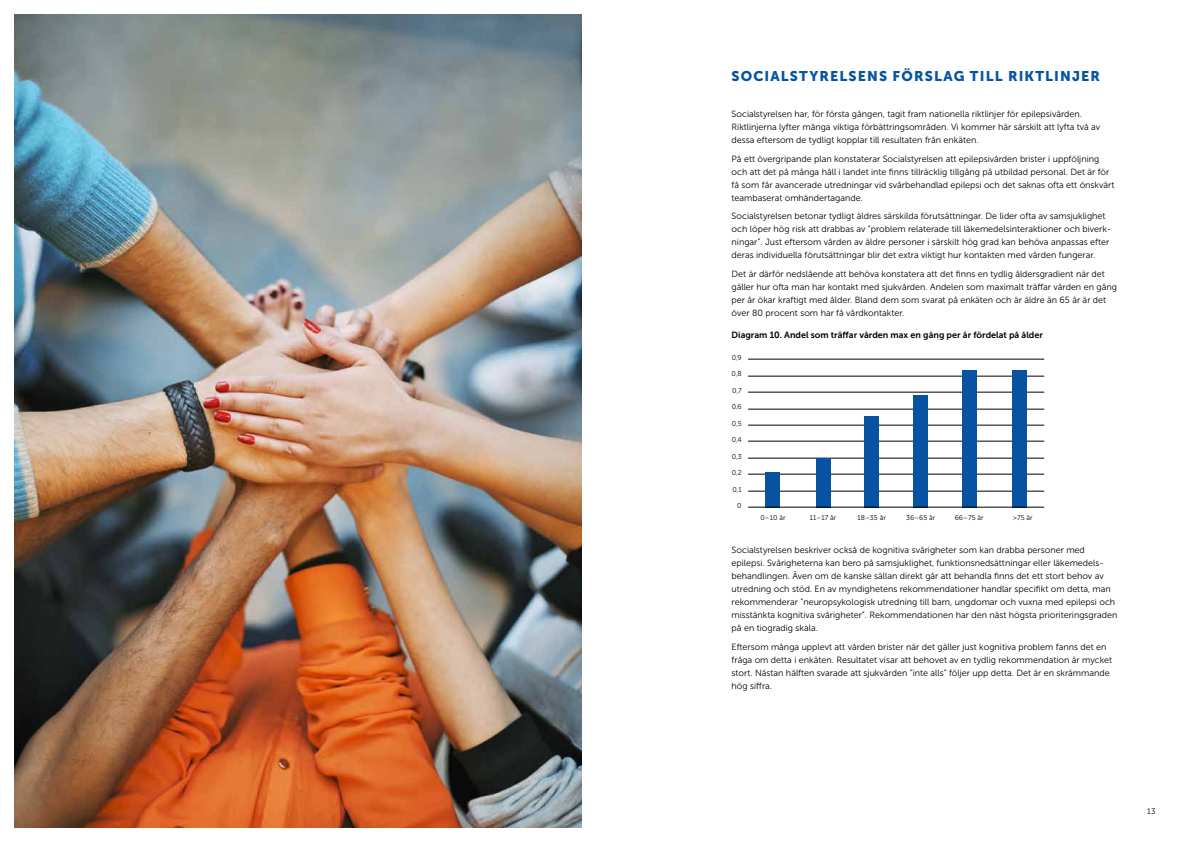
<style>
.page{position:relative;width:1191px;height:842px;background:#fff}
.page>*{position:absolute;margin:0;border:0;box-sizing:border-box;transform-origin:0 0}
.t1{font:14px "Museo Sans 900";letter-spacing:.08em;color:#0653a1}
.t2{font:9px/13px "Museo Sans 300";color:#000}
.t3{font:9px "Museo Sans 700";color:#000}
.t4{font:8px "Museo Sans 300";color:#000}
.t5{font:7px "Museo Sans 300";color:#000}
</style>
<div class="page">
<hr style="left:748px;top:491px;width:296px;height:1px;background:#000">
<hr style="left:748px;top:474px;width:296px;height:1px;background:#000">
<hr style="left:748px;top:458px;width:296px;height:1px;background:#000">
<hr style="left:748px;top:441px;width:296px;height:1px;background:#000">
<hr style="left:748px;top:425px;width:296px;height:1px;background:#000">
<hr style="left:748px;top:409px;width:296px;height:1px;background:#000">
<hr style="left:748px;top:392px;width:296px;height:1px;background:#000">
<hr style="left:748px;top:376px;width:296px;height:1px;background:#000">
<hr style="left:748px;top:359px;width:296px;height:1px;background:#000">
<div style="left:1012px;top:370px;width:14px;height:137px;background:#0853a1"></div>
<div style="left:962px;top:370px;width:14px;height:137px;background:#0853a1"></div>
<div style="left:913px;top:395px;width:14px;height:112px;background:#0853a1"></div>
<div style="left:864px;top:416px;width:14px;height:91px;background:#0853a1"></div>
<div style="left:816px;top:458px;width:14px;height:49px;background:#0853a1"></div>
<div style="left:765px;top:472px;width:14px;height:35px;background:#0853a1"></div>
<hr style="left:748px;top:507px;width:296px;height:1px;background:#000">
<img style="left:14px;top:14px;width:567px;height:814px">
<h1 class="t1" style="left:731px;top:69px;width:370px">SOCIALSTYRELSENS FÖRSLAG TILL RIKTLINJER</h1>
<p class="t2" style="left:731px;top:108px;width:370px">Socialstyrelsen har, för första gången, tagit fram nationella riktlinjer för epilepsivården.<br>Riktlinjerna lyfter många viktiga förbättringsområden. Vi kommer här särskilt att lyfta två av dessa eftersom de tydligt kopplar till resultaten från enkäten.</p>
<p class="t2" style="left:731px;top:152px;width:384px">På ett övergripande plan konstaterar Socialstyrelsen att epilepsivården brister i uppföljning och att det på många håll i landet inte finns tillräcklig tillgång på utbildad personal. Det är för få som får avancerade utredningar vid svårbehandlad epilepsi och det saknas ofta ett önskvärt teambaserat omhändertagande.</p>
<p class="t2" style="left:731px;top:210px;width:381px">Socialstyrelsen betonar tydligt äldres särskilda förutsättningar. De lider ofta av samsjuklighet och löper hög risk att drabbas av ”problem relaterade till läkemedelsinteraktioner och biverk&shy;ningar”. Just eftersom vården av äldre personer i särskilt hög grad kan behöva anpassas efter deras individuella förutsättningar blir det extra viktigt hur kontakten med vården fungerar.</p>
<p class="t2" style="left:731px;top:267px;width:387px">Det är därför nedslående att behöva konstatera att det finns en tydlig åldersgradient när det gäller hur ofta man har kontakt med sjukvården. Andelen som maximalt träffar vården en gång per år ökar kraftigt med ålder. Bland dem som svarat på enkäten och är äldre än 65 år är det över 80 procent som har få vårdkontakter.</p>
<p class="t3" style="left:731px;top:329px;width:313px">Diagram 10. Andel som träffar vården max en gång per år fördelat på ålder</p>
<p class="t5" style="left:731px;top:353px;width:11px">0,9</p>
<p class="t5" style="left:731px;top:370px;width:12px">0,8</p>
<p class="t5" style="left:732px;top:386px;width:11px">0,7</p>
<p class="t5" style="left:731px;top:403px;width:11px">0,6</p>
<p class="t5" style="left:732px;top:419px;width:11px">0,5</p>
<p class="t5" style="left:732px;top:436px;width:11px">0,4</p>
<p class="t5" style="left:732px;top:452px;width:11px">0,3</p>
<p class="t5" style="left:732px;top:469px;width:11px">0,2</p>
<p class="t5" style="left:732px;top:485px;width:11px">0,1</p>
<p class="t5" style="left:737px;top:502px;width:6px">0</p>
<p class="t5" style="left:760px;top:514px;width:26px">0–10 år</p>
<p class="t5" style="left:810px;top:514px;width:28px">11–17 år</p>
<p class="t5" style="left:857px;top:514px;width:30px">18–35 år</p>
<p class="t5" style="left:906px;top:514px;width:31px">36–65 år</p>
<p class="t5" style="left:954px;top:514px;width:30px">66–75 år</p>
<p class="t5" style="left:1013px;top:514px;width:21px">&gt;75 år</p>
<p class="t2" style="left:731px;top:544px;width:387px">Socialstyrelsen beskriver också de kognitiva svårigheter som kan drabba personer med epilepsi. Svårigheterna kan bero på samsjuklighet, funktionsnedsättningar eller läkemedels&shy;behandlingen. Även om de kanske sällan direkt går att behandla finns det ett stort behov av utredning och stöd. En av myndighetens rekommendationer handlar specifikt om detta, man rekommenderar ”neuropsykologisk utredning till barn, ungdomar och vuxna med epilepsi och misstänkta kognitiva svårigheter”. Rekommendationen har den näst högsta prioriteringsgraden på en tiogradig skala.</p>
<p class="t2" style="left:731px;top:640px;width:382px">Eftersom många upplevt att vården brister när det gäller just kognitiva problem fanns det en fråga om detta i enkäten. Resultatet visar att behovet av en tydlig rekommendation är mycket stort. Nästan hälften svarade att sjukvården ”inte alls” följer upp detta. Det är en skrämmande hög siffra.</p>
<p class="t4" style="left:1147px;top:806px;width:10px">13</p>
</div>
